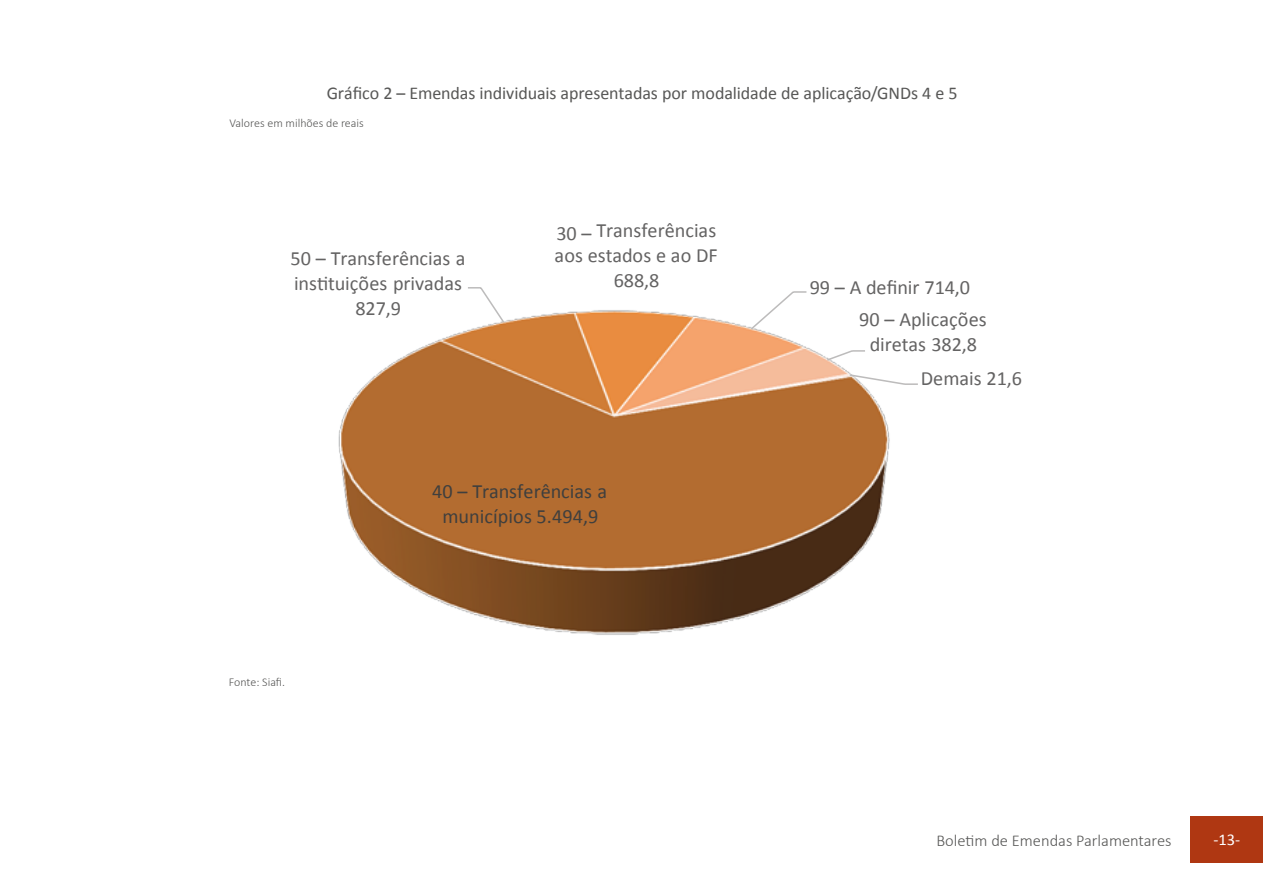
<style>
.page{position:relative;width:1263px;height:893px;background:#fff}
.page>*{position:absolute;margin:0;border:0;box-sizing:border-box;transform-origin:0 0}
.t1{font:20.25px/24.8px "Calibri";letter-spacing:-.005em;color:#646363;text-align:center}
.t2{font:20.25px/24.8px "Calibri";letter-spacing:.005em;color:#3f3f3e;text-align:center}
.t3{font:18px "Calibri";letter-spacing:-.005em;color:#575756}
.t4{font:300 16.5px "Calibri";color:#575756}
.t5{font:16.5px "Calibri";color:#fff}
.t6{font:300 12px "Calibri";color:#575756}
</style>
<div class="page">
<div style="left:1191px;top:817px;width:72px;height:46px;background:#af3712"></div>
<img style="left:338px;top:331px;width:552px;height:304px">
<svg style="left:466px;top:287px;width:452px;height:99px"></svg>
<p class="t3" style="left:327px;top:81px;width:632px">Gráfico 2 – Emendas individuais apresentadas por modalidade de aplicação/GNDs 4 e 5</p>
<p class="t6" style="left:230px;top:116px;width:136px">Valores em milhões de reais</p>
<p class="t1" style="left:291px;top:246px;width:176px">50 – Transferências a instituições privadas<br>827,9</p>
<p class="t1" style="left:555px;top:218px;width:165px">30 – Transferências aos estados e ao DF<br>688,8</p>
<p class="t6" style="left:229px;top:674px;width:58px">Fonte: Siafi.</p>
<p class="t2" style="left:432px;top:479px;width:176px">40 – Transferências a municípios 5.494,9</p>
<p class="t1" style="left:859px;top:271px;width:129px;line-height:32.7px;text-align:left;text-indent:-50px">99 – A definir 714,0<br>90 – Aplicações</p>
<p class="t1" style="left:921px;top:327px;width:103px;line-height:34px;text-align:left;text-indent:-51px">diretas 382,8<br>Demais 21,6</p>
<p class="t4" style="left:936px;top:830px;width:237px">Boletim de Emendas Parlamentares</p>
<p class="t5" style="left:1213px;top:829px;width:28px">-13-</p>
</div>
